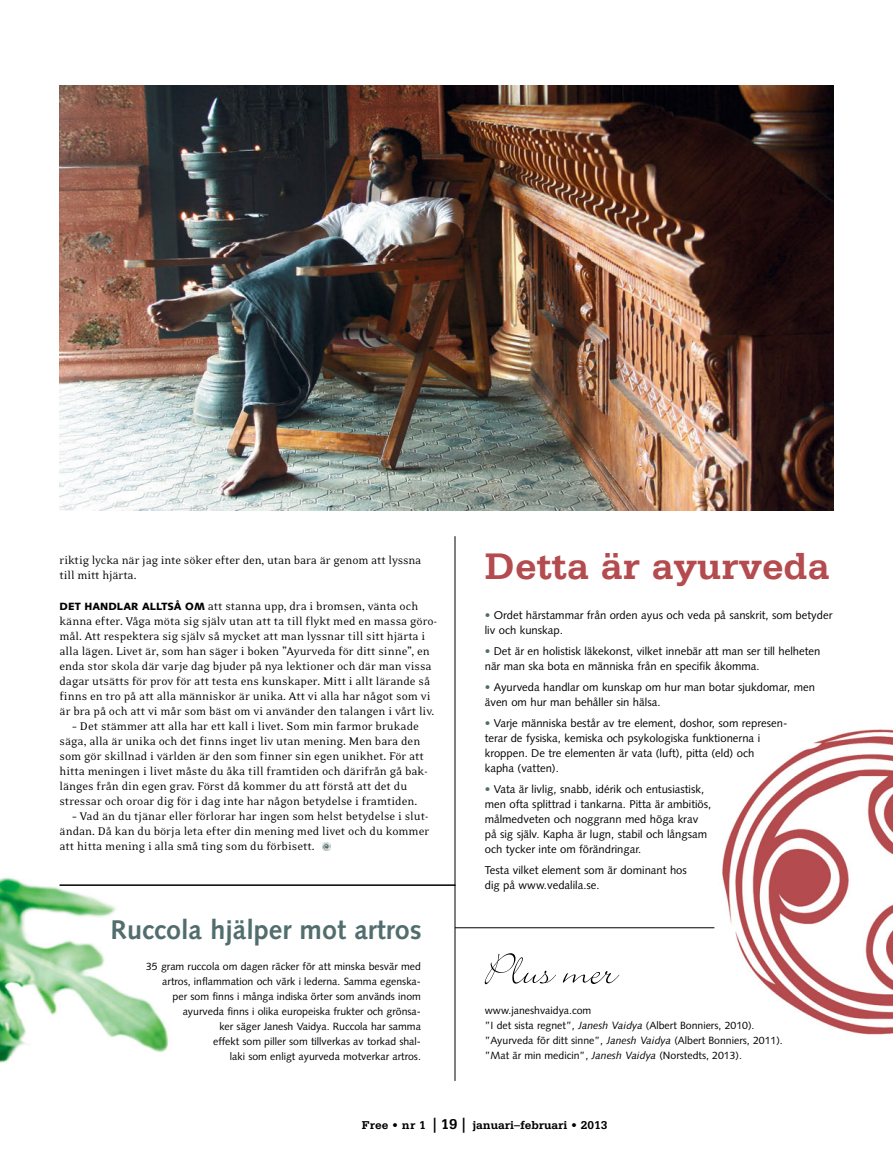
<style>
.page{position:relative;width:893px;height:1149px;background:#fff}
.page>*{position:absolute;margin:0;border:0;box-sizing:border-box;transform-origin:0 0}
.t1{font:700 39px "Serifa";color:#b44b4e}
.t2{font:700 27px "Syntax";color:#526d6d}
.t3{font:12.75px/15px "Eidetic Neo";color:#000}
.t4{font:700 12px "Serifa";color:#000}
.t5{font:11.25px/15px "Syntax";color:#000}
.t6{font:10.5px/15px "Syntax";color:#000}
.s1{font-family:"Syntax";font-weight:900;font-size:10.5px}
.s2{color:#526d6d}
.s3{font-style:italic}
.s4{font-size:15px}
</style>
<div class="page">
<img style="left:0;top:877px;width:170px;height:186px">
<img style="left:60px;top:85px;width:773px;height:425px">
<svg style="left:485px;top:953px;width:134px;height:30px"></svg>
<hr style="left:455px;top:536px;width:1px;height:544px;background:#000">
<hr style="left:455px;top:927px;width:259px;height:1px;background:#000">
<hr style="left:60px;top:884px;width:395px;height:1px;background:#000">
<img style="left:721px;top:729px;width:172px;height:306px">
<svg style="left:322px;top:842px;width:9px;height:8px"></svg>
<p class="t3" style="left:60px;top:552px;width:363px">riktig lycka när jag inte söker efter den, utan bara är genom att lyssna till mitt hjärta.</p>
<p class="t3" style="left:60px;top:597px;width:379px"><span class="s1">DET HANDLAR ALLTSÅ OM</span> att stanna upp, dra i bromsen, vänta och känna efter. Våga möta sig själv utan att ta till flykt med en massa göro&shy;mål. Att respektera sig själv så mycket att man lyssnar till sitt hjärta i alla lägen. Livet är, som han säger i boken ”Ayurveda för ditt sinne”, en enda stor skola där varje dag bjuder på nya lektioner och där man vissa dagar utsätts för prov för att testa ens kunskaper. Mitt i allt lärande så finns en tro på att alla människor är unika. Att vi alla har något som vi är bra på och att vi mår som bäst om vi använder den talangen i vårt liv.</p>
<p class="t3" style="left:60px;top:717px;width:369px;text-indent:13px">– Det stämmer att alla har ett kall i livet. Som min farmor brukade säga, alla är unika och det finns inget liv utan mening. Men bara den som gör skillnad i världen är den som finner sin egen unikhet. För att hitta meningen i livet måste du åka till framtiden och därifrån gå bak&shy;länges från din egen grav. Först då kommer du att förstå att det du stressar och oroar dig för i dag inte har någon betydelse i framtiden.</p>
<p class="t3" style="left:60px;top:807px;width:371px;text-align:justify;text-indent:13px">– Vad än du tjänar eller förlorar har ingen som helst betydelse i slut - ändan. Då kan du börja leta efter din mening med livet och du kommer att hitta mening i alla små ting som du förbisett.</p>
<p class="t2" style="left:111px;top:918px;width:313px">Ruccola hjälper mot artros</p>
<p class="t6" style="left:146px;top:959px;width:276px;text-align:right">35 gram ruccola om dagen räcker för att minska besvär med artros, inflammation och värk i lederna. Samma egenska&shy;per som finns i många indiska örter som används inom ayurveda finns i olika europeiska frukter och grönsa-<br>ker säger Janesh Vaidya. Ruccola har samma<br>effekt som piller som tillverkas av torkad shal-<br>laki som enligt ayurveda motverkar artros.</p>
<p class="t1" style="left:485px;top:553px;width:346px">Detta är ayurveda</p>
<p class="t5" style="left:485px;top:608px;width:349px"><span class="s2">•</span> Ordet härstammar från orden ayus och veda på sanskrit, som betyder liv och kunskap.</p>
<p class="t5" style="left:485px;top:644px;width:337px"><span class="s2">•</span> Det är en holistisk läkekonst, vilket innebär att man ser till helheten när man ska bota en människa från en specifik åkomma.</p>
<p class="t5" style="left:485px;top:680px;width:332px"><span class="s2">•</span> Ayurveda handlar om kunskap om hur man botar sjukdomar, men även om hur man behåller sin hälsa.</p>
<p class="t5" style="left:485px;top:716px;width:304px"><span class="s2">•</span> Varje människa består av tre element, doshor, som represen&shy;terar de fysiska, kemiska och psykologiska funktionerna i kroppen. De tre elementen är vata (luft), pitta (eld) och<br>kapha (vatten).</p>
<p class="t5" style="left:485px;top:782px;width:228px"><span class="s2">•</span> Vata är livlig, snabb, idérik och entusiastisk, men ofta splittrad i tankarna. Pitta är ambitiös, målmedveten och noggrann med höga krav på sig själv. Kapha är lugn, stabil och långsam och tycker inte om förändringar.</p>
<p class="t5" style="left:485px;top:863px;width:204px">Testa vilket element som är dominant hos dig på www.vedalila.se.</p>
<p class="t6" style="left:485px;top:1003px;width:300px">www.janeshvaidya.com<br>”I det sista regnet”, <span class="s3">Janesh Vaidya</span> (Albert Bonniers, 2010). ”Ayurveda för ditt sinne”, <span class="s3">Janesh Vaidya</span> (Albert Bonniers, 2011). ”Mat är min medicin”, <span class="s3">Janesh Vaidya</span> (Norstedts, 2013).</p>
<p class="t4" style="left:362px;top:1121px;width:247px">Free • nr 1 <span class="s4">| 19 |</span> januari–februari • 2013</p>
</div>
